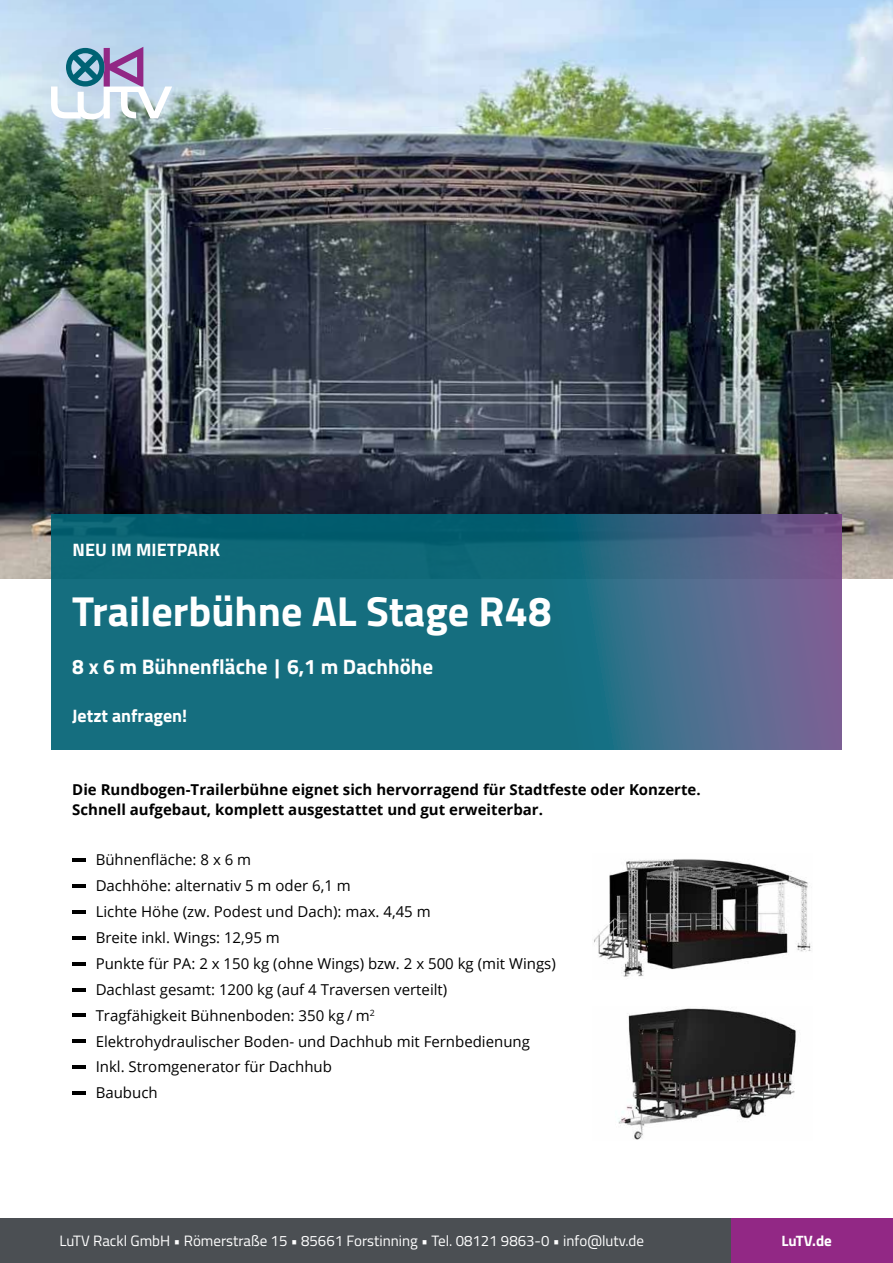
<style>
.page{position:relative;width:893px;height:1263px;background:#fff}
.page>*{position:absolute;margin:0;border:0;box-sizing:border-box;transform-origin:0 0}
.t1{font:700 42px "Titillium Web";color:#fff}
.t2{font:700 21px "Titillium Web";color:#fff}
.t3{font:700 18px "Titillium Web";color:#fff}
.t4{font:15px/26px "Open Sans";color:#000}
.t5{font:700 15px/19.5px "Open Sans";color:#000}
.t6{font:15px "Titillium Web";color:#fff}
.t7{font:700 15px "Titillium Web";color:#fff}
</style>
<div class="page">
<img style="left:0;top:0;width:893px;height:578px">
<img style="left:618px;top:1008px;width:178px;height:132px">
<img style="left:594px;top:859px;width:217px;height:118px">
<div style="left:0;top:1218px;width:893px;height:45px;background:#4b4f53"></div>
<img style="left:0;top:0;width:302px;height:265px">
<svg style="left:51px;top:47px;width:121px;height:73px"></svg>
<hr style="left:72px;top:858px;width:14px;height:4px;background:#000">
<hr style="left:72px;top:884px;width:14px;height:4px;background:#000">
<hr style="left:72px;top:910px;width:14px;height:4px;background:#000">
<hr style="left:72px;top:936px;width:14px;height:4px;background:#000">
<hr style="left:72px;top:962px;width:14px;height:3px;background:#000">
<hr style="left:72px;top:988px;width:14px;height:3px;background:#000">
<hr style="left:72px;top:1013px;width:14px;height:4px;background:#000">
<hr style="left:72px;top:1039px;width:14px;height:4px;background:#000">
<hr style="left:72px;top:1065px;width:14px;height:4px;background:#000">
<hr style="left:72px;top:1091px;width:14px;height:4px;background:#000">
<div style="left:731px;top:1218px;width:162px;height:45px;background:#922885"></div>
<svg style="left:51px;top:514px;width:791px;height:235px;background:#266a81"></svg>
<p class="t3" style="left:72px;top:536px;width:149px">NEU IM MIETPARK</p>
<h1 class="t1" style="left:72px;top:579px;width:481px">Trailerbühne AL Stage R48</h1>
<h2 class="t2" style="left:72px;top:650px;width:362px">8 x 6 m Bühnenfläche | 6,1 m Dachhöhe</h2>
<p class="t3" style="left:72px;top:702px;width:117px">Jetzt anfragen!</p>
<p class="t5" style="left:72px;top:779px;width:630px">Die Rundbogen-Trailerbühne eignet sich hervorragend für Stadtfeste oder Konzerte.<br>Schnell aufgebaut, komplett ausgestattet und gut erweiterbar.</p>
<p class="t4" style="left:96px;top:846px;width:462px">Bühnenfläche: 8 x 6 m<br>Dachhöhe: alternativ 5 m oder 6,1 m<br>Lichte Höhe (zw. Podest und Dach): max. 4,45 m<br>Breite inkl. Wings: 12,95 m<br>Punkte für PA: 2 x 150 kg (ohne Wings) bzw. 2 x 500 kg (mit Wings)<br>Dachlast gesamt: 1200 kg (auf 4 Traversen verteilt)<br>Tragfähigkeit Bühnenboden: 350 kg / m<sup>2<br></sup>Elektrohydraulischer Boden- und Dachhub mit Fernbedienung Inkl. Stromgenerator für Dachhub<br>Baubuch</p>
<p class="t6" style="left:60px;top:1230px;width:586px">LuTV Rackl GmbH • Römerstraße 15 • 85661 Forstinning • Tel. 08121 9863-0 • info@lutv.de</p>
<p class="t7" style="left:781px;top:1230px;width:52px">LuTV.de</p>
</div>
